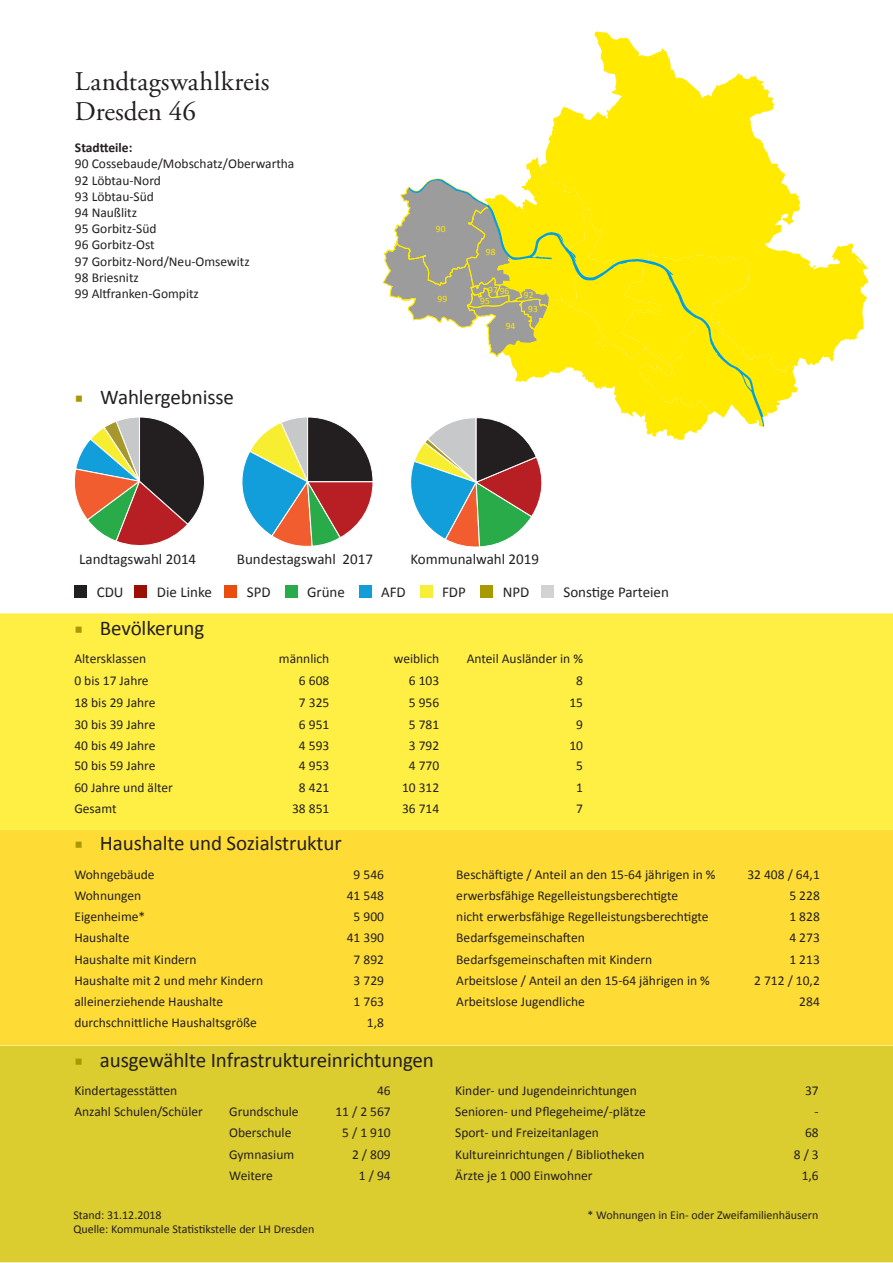
<style>
.page{position:relative;width:893px;height:1263px;background:#fff}
.page>*{position:absolute;margin:0;border:0;box-sizing:border-box;transform-origin:0 0}
.t1{font:27px "Adobe Garamond Pro";letter-spacing:.005em;color:#231f20}
.t2{font:21px "Calibri";letter-spacing:-.005em;color:#231f20}
.t3{font:15px "Calibri";color:#231f20}
.t4{font:13.5px "Calibri";color:#231f20}
.t5{font:700 13.5px "Calibri";color:#231f20}
.t6{font:12px/14.4px "Calibri";color:#231f20}
.t7{font:9.6px "Calibri";letter-spacing:.005em;color:#ffea00}
.s1{font-family:"Minion Pro";color:#a89900}
</style>
<div class="page">
<div style="left:0;top:830px;width:893px;height:215px;background:#ffdc35"></div>
<div style="left:0;top:613px;width:893px;height:217px;background:#ffef44"></div>
<div style="left:0;top:1045px;width:893px;height:217px;background:#dbcc2f"></div>
<div style="left:74px;top:585px;width:13px;height:12px;background:#231f20"></div>
<div style="left:135px;top:585px;width:12px;height:12px;background:#9c0f05"></div>
<div style="left:225px;top:585px;width:12px;height:12px;background:#e84f0f"></div>
<div style="left:285px;top:585px;width:12px;height:12px;background:#28ab4a"></div>
<div style="left:359px;top:585px;width:12px;height:12px;background:#129dd9"></div>
<div style="left:420px;top:585px;width:12px;height:12px;background:#f6ee39"></div>
<div style="left:480px;top:585px;width:13px;height:12px;background:#a89900"></div>
<div style="left:541px;top:585px;width:13px;height:12px;background:#d1d2d2"></div>
<svg style="left:545px;top:32px;width:323px;height:334px"></svg>
<svg style="left:242px;top:417px;width:131px;height:130px"></svg>
<svg style="left:74px;top:417px;width:131px;height:129px"></svg>
<svg style="left:382px;top:157px;width:416px;height:390px"></svg>
<p class="t1" style="left:75px;top:65px;width:196px">Landtagswahlkreis</p>
<p class="t1" style="left:75px;top:95px;width:123px">Dresden 46</p>
<p class="t5" style="left:75px;top:139px;width:59px">Stadtteile:</p>
<p class="t4" style="left:75px;top:155px;width:221px">90 Cossebaude/Mobschatz/Oberwartha</p>
<p class="t4" style="left:75px;top:172px;width:88px">92 Löbtau-Nord</p>
<p class="t4" style="left:75px;top:188px;width:80px">93 Löbtau-Süd</p>
<p class="t4" style="left:75px;top:204px;width:64px">94 Naußlitz</p>
<p class="t4" style="left:75px;top:220px;width:83px">95 Gorbitz-Süd</p>
<p class="t4" style="left:75px;top:236px;width:81px">96 Gorbitz-Ost</p>
<p class="t4" style="left:75px;top:253px;width:176px">97 Gorbitz-Nord/Neu-Omsewitz</p>
<p class="t4" style="left:75px;top:269px;width:65px">98 Briesnitz</p>
<p class="t4" style="left:75px;top:285px;width:125px">99 Altfranken-Gompitz</p>
<h2 class="t2" style="left:75px;top:384px;width:161px"><span class="s1">■</span> Wahlergebnisse</h2>
<p class="t7" style="left:436px;top:222px;width:11px">90</p>
<p class="t7" style="left:437px;top:293px;width:11px">99</p>
<p class="t7" style="left:486px;top:246px;width:11px">98</p>
<p class="t7" style="left:488px;top:284px;width:23px">97 96</p>
<p class="t7" style="left:480px;top:295px;width:11px">95</p>
<p class="t7" style="left:506px;top:320px;width:11px">94</p>
<p class="t7" style="left:524px;top:288px;width:11px">92</p>
<p class="t7" style="left:528px;top:303px;width:11px">93</p>
<p class="t3" style="left:79px;top:549px;width:118px">Landtagswahl 2014</p>
<p class="t3" style="left:237px;top:549px;width:138px">Bundestagswahl 2017</p>
<p class="t3" style="left:410px;top:549px;width:130px">Kommunalwahl 2019</p>
<p class="t3" style="left:97px;top:582px;width:28px">CDU</p>
<p class="t3" style="left:157px;top:582px;width:56px">Die Linke</p>
<p class="t3" style="left:247px;top:582px;width:25px">SPD</p>
<p class="t3" style="left:307px;top:582px;width:39px">Grüne</p>
<p class="t3" style="left:381px;top:582px;width:26px">AFD</p>
<p class="t3" style="left:442px;top:582px;width:25px">FDP</p>
<p class="t3" style="left:503px;top:582px;width:28px">NPD</p>
<p class="t3" style="left:563px;top:582px;width:107px">Sonstige Parteien</p>
<h2 class="t2" style="left:74px;top:615px;width:131px"><span class="s1">■</span> Bevölkerung</h2>
<p class="t4" style="left:74px;top:650px;width:73px">Altersklassen</p>
<p class="t4" style="left:279px;top:650px;width:52px">männlich</p>
<p class="t4" style="left:394px;top:650px;width:47px">weiblich</p>
<p class="t4" style="left:467px;top:650px;width:118px">Anteil Ausländer in %</p>
<p class="t4" style="left:74px;top:671px;width:76px">0 bis 17 Jahre</p>
<p class="t4" style="left:299px;top:671px;width:32px">6 608</p>
<p class="t4" style="left:409px;top:671px;width:32px">6 103</p>
<p class="t4" style="left:576px;top:671px;width:8px">8</p>
<p class="t4" style="left:74px;top:694px;width:83px">18 bis 29 Jahre</p>
<p class="t4" style="left:299px;top:694px;width:32px">7 325</p>
<p class="t4" style="left:409px;top:694px;width:32px">5 956</p>
<p class="t4" style="left:569px;top:694px;width:15px">15</p>
<p class="t4" style="left:74px;top:716px;width:83px">30 bis 39 Jahre</p>
<p class="t4" style="left:299px;top:716px;width:32px">6 951</p>
<p class="t4" style="left:409px;top:716px;width:32px">5 781</p>
<p class="t4" style="left:576px;top:716px;width:8px">9</p>
<p class="t4" style="left:74px;top:737px;width:83px">40 bis 49 Jahre</p>
<p class="t4" style="left:299px;top:737px;width:32px">4 593</p>
<p class="t4" style="left:409px;top:737px;width:32px">3 792</p>
<p class="t4" style="left:569px;top:737px;width:15px">10</p>
<p class="t4" style="left:74px;top:757px;width:83px">50 bis 59 Jahre</p>
<p class="t4" style="left:299px;top:757px;width:32px">4 953</p>
<p class="t4" style="left:409px;top:757px;width:32px">4 770</p>
<p class="t4" style="left:576px;top:757px;width:8px">5</p>
<p class="t4" style="left:74px;top:779px;width:100px">60 Jahre und älter</p>
<p class="t4" style="left:299px;top:779px;width:32px">8 421</p>
<p class="t4" style="left:402px;top:779px;width:39px">10 312</p>
<p class="t4" style="left:576px;top:779px;width:8px">1</p>
<p class="t4" style="left:74px;top:800px;width:44px">Gesamt</p>
<p class="t4" style="left:292px;top:800px;width:39px">38 851</p>
<p class="t4" style="left:402px;top:800px;width:39px">36 714</p>
<p class="t4" style="left:576px;top:800px;width:8px">7</p>
<h2 class="t2" style="left:74px;top:830px;width:269px"><span class="s1">■</span> Haushalte und Sozialstruktur</h2>
<p class="t4" style="left:74px;top:865px;width:82px">Wohngebäude</p>
<p class="t4" style="left:354px;top:865px;width:32px">9 546</p>
<p class="t4" style="left:456px;top:865px;width:261px">Beschäftigte / Anteil an den 15-64 jährigen in %</p>
<p class="t4" style="left:747px;top:865px;width:74px">32 408 / 64,1</p>
<p class="t4" style="left:74px;top:887px;width:68px">Wohnungen</p>
<p class="t4" style="left:347px;top:887px;width:39px">41 548</p>
<p class="t4" style="left:456px;top:887px;width:223px">erwerbsfähige Regelleistungsberechtigte</p>
<p class="t4" style="left:789px;top:887px;width:32px">5 228</p>
<p class="t4" style="left:74px;top:908px;width:72px">Eigenheime*</p>
<p class="t4" style="left:354px;top:908px;width:32px">5 900</p>
<p class="t4" style="left:456px;top:908px;width:254px">nicht erwerbsfähige Regelleistungsberechtigte</p>
<p class="t4" style="left:789px;top:908px;width:32px">1 828</p>
<p class="t4" style="left:74px;top:929px;width:57px">Haushalte</p>
<p class="t4" style="left:347px;top:929px;width:39px">41 390</p>
<p class="t4" style="left:456px;top:929px;width:130px">Bedarfsgemeinschaften</p>
<p class="t4" style="left:789px;top:929px;width:32px">4 273</p>
<p class="t4" style="left:74px;top:951px;width:124px">Haushalte mit Kindern</p>
<p class="t4" style="left:354px;top:951px;width:32px">7 892</p>
<p class="t4" style="left:456px;top:951px;width:197px">Bedarfsgemeinschaften mit Kindern</p>
<p class="t4" style="left:789px;top:951px;width:32px">1 213</p>
<p class="t4" style="left:74px;top:972px;width:190px">Haushalte mit 2 und mehr Kindern</p>
<p class="t4" style="left:354px;top:972px;width:32px">3 729</p>
<p class="t4" style="left:456px;top:972px;width:255px">Arbeitslose / Anteil an den 15-64 jährigen in %</p>
<p class="t4" style="left:754px;top:972px;width:67px">2 712 / 10,2</p>
<p class="t4" style="left:74px;top:993px;width:150px">alleinerziehende Haushalte</p>
<p class="t4" style="left:354px;top:993px;width:32px">1 763</p>
<p class="t4" style="left:456px;top:993px;width:130px">Arbeitslose Jugendliche</p>
<p class="t4" style="left:799px;top:993px;width:22px">284</p>
<p class="t4" style="left:74px;top:1014px;width:184px">durchschnittliche Haushaltsgröße</p>
<p class="t4" style="left:367px;top:1014px;width:19px">1,8</p>
<h2 class="t2" style="left:74px;top:1046px;width:361px"><span class="s1">■</span> ausgewählte Infrastruktureinrichtungen</h2>
<p class="t4" style="left:74px;top:1082px;width:104px">Kindertagesstätten</p>
<p class="t4" style="left:377px;top:1082px;width:15px">46</p>
<p class="t4" style="left:455px;top:1082px;width:183px">Kinder- und Jugendeinrichtungen</p>
<p class="t4" style="left:805px;top:1082px;width:15px">37</p>
<p class="t4" style="left:74px;top:1103px;width:130px">Anzahl Schulen/Schüler</p>
<p class="t4" style="left:229px;top:1103px;width:71px">Grundschule</p>
<p class="t4" style="left:335px;top:1103px;width:57px">11 / 2 567</p>
<p class="t4" style="left:455px;top:1103px;width:192px">Senioren- und Pflegeheime/-plätze</p>
<p class="t4" style="left:815px;top:1103px;width:6px">-</p>
<p class="t4" style="left:229px;top:1124px;width:64px">Oberschule</p>
<p class="t4" style="left:342px;top:1124px;width:50px">5 / 1 910</p>
<p class="t4" style="left:455px;top:1124px;width:145px">Sport- und Freizeitanlagen</p>
<p class="t4" style="left:805px;top:1124px;width:15px">68</p>
<p class="t4" style="left:229px;top:1146px;width:67px">Gymnasium</p>
<p class="t4" style="left:352px;top:1146px;width:40px">2 / 809</p>
<p class="t4" style="left:455px;top:1146px;width:191px">Kultureinrichtungen / Bibliotheken</p>
<p class="t4" style="left:794px;top:1146px;width:27px">8 / 3</p>
<p class="t4" style="left:229px;top:1167px;width:45px">Weitere</p>
<p class="t4" style="left:359px;top:1167px;width:33px">1 / 94</p>
<p class="t4" style="left:455px;top:1167px;width:139px">Ärzte je 1 000 Einwohner</p>
<p class="t4" style="left:802px;top:1167px;width:19px">1,6</p>
<p class="t6" style="left:73px;top:1208px;width:243px">Stand: 31.12.2018<br>Quelle: Kommunale Statistikstelle der LH Dresden</p>
<p class="t6" style="left:587px;top:1208px;width:232px">* Wohnungen in Ein- oder Zweifamilienhäusern</p>
</div>
